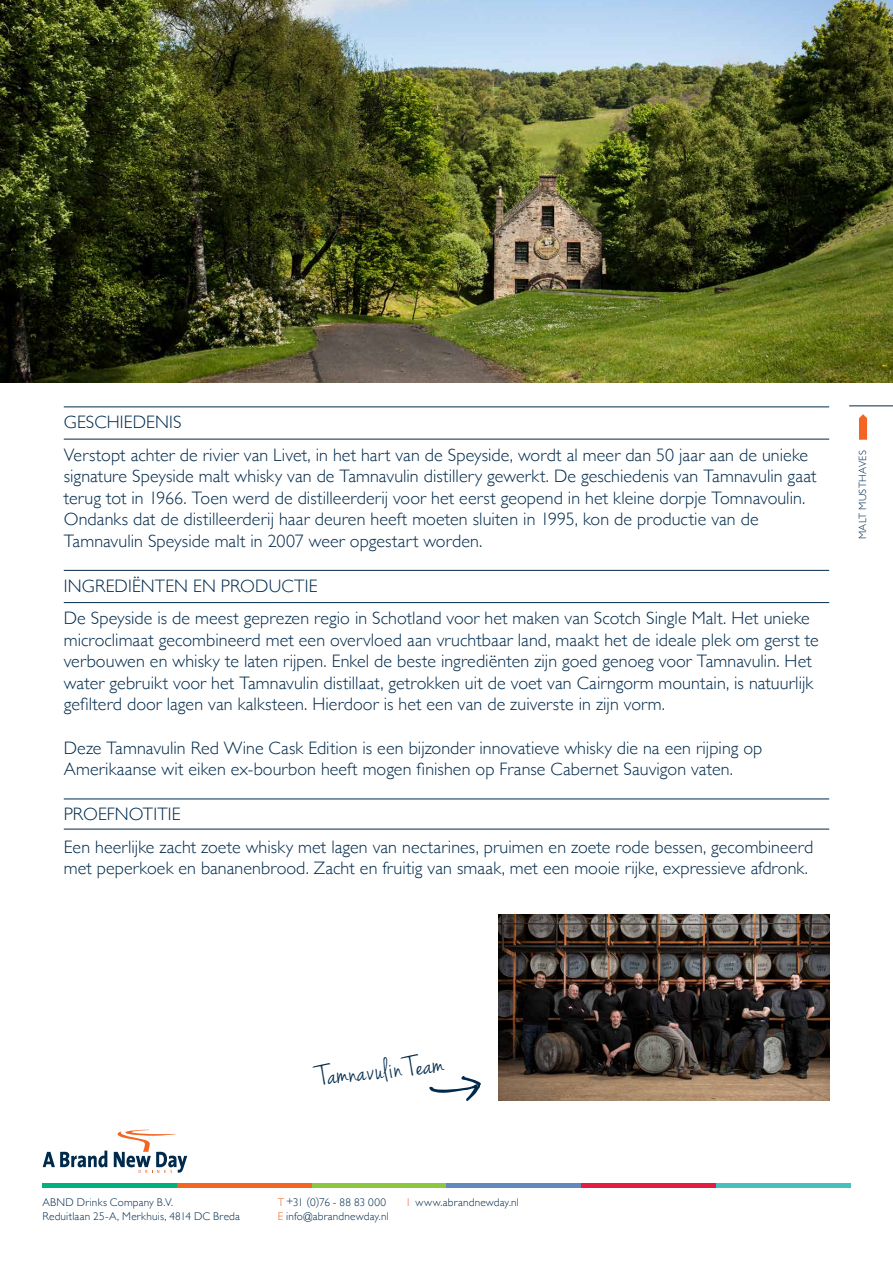
<style>
.page{position:relative;width:893px;height:1263px;background:#fff}
.page>*{position:absolute;margin:0;border:0;box-sizing:border-box;transform-origin:0 0}
.t1{font:29.85px "Jenna Sue";color:#002a4b}
.t2{font:300 18px/21.6px "Gill Sans";letter-spacing:.005em;color:#002a4b}
.t3{font:300 11.25px/13.5px "Gill Sans";letter-spacing:.015em;color:#002a4b}
.t4{font:300 10.5px "Gill Sans";letter-spacing:.03em;color:#002a4b}
.s1{color:#f26522}
</style>
<div class="page">
<div style="left:43px;top:1183px;width:134px;height:5px;background:#00b07d"></div>
<div style="left:177px;top:1183px;width:135px;height:5px;background:#f26522"></div>
<div style="left:312px;top:1183px;width:134px;height:5px;background:#8dc63f"></div>
<div style="left:446px;top:1183px;width:135px;height:5px;background:#6189be"></div>
<div style="left:581px;top:1183px;width:135px;height:5px;background:#e31d42"></div>
<div style="left:716px;top:1183px;width:134px;height:5px;background:#46c1be"></div>
<svg style="left:43px;top:1150px;width:64px;height:17px"></svg>
<svg style="left:114px;top:1130px;width:73px;height:43px"></svg>
<svg style="left:429px;top:1075px;width:52px;height:26px"></svg>
<img style="left:0;top:0;width:893px;height:383px">
<hr style="left:849px;top:406px;width:44px;height:1px;background:#002a4b">
<svg style="left:859px;top:414px;width:8px;height:26px"></svg>
<hr style="left:64px;top:407px;width:765px;height:1px;background:#002a4b">
<hr style="left:64px;top:439px;width:765px;height:1px;background:#002a4b">
<hr style="left:64px;top:570px;width:765px;height:1px;background:#002a4b">
<hr style="left:64px;top:602px;width:765px;height:1px;background:#002a4b">
<hr style="left:64px;top:799px;width:765px;height:1px;background:#002a4b">
<hr style="left:64px;top:829px;width:765px;height:1px;background:#002a4b">
<img style="left:498px;top:914px;width:331px;height:186px">
<p class="t2" style="left:64px;top:405px;width:746px;line-height:32.2px">GESCHIEDENIS<br>Verstopt achter de rivier van Livet, in het hart van de Speyside, wordt al meer dan 50 jaar aan de unieke</p>
<p class="t2" style="left:64px;top:465px;width:754px">signature Speyside malt whisky van de Tamnavulin distillery gewerkt. De geschiedenis van Tamnavulin gaat terug tot in 1966. Toen werd de distilleerderij voor het eerst geopend in het kleine dorpje Tomnavoulin.<br>Ondanks dat de distilleerderij haar deuren heeft moeten sluiten in 1995, kon de productie van de Tamnavulin Speyside malt in 2007 weer opgestart worden.</p>
<p class="t2" style="left:64px;top:569px;width:748px;line-height:32.2px">INGREDIËNTEN EN PRODUCTIE<br>De Speyside is de meest geprezen regio in Schotland voor het maken van Scotch Single Malt. Het unieke</p>
<p class="t2" style="left:64px;top:628px;width:756px">microclimaat gecombineerd met een overvloed aan vruchtbaar land, maakt het de ideale plek om gerst te verbouwen en whisky te laten rijpen. Enkel de beste ingrediënten zijn goed genoeg voor Tamnavulin. Het water gebruikt voor het Tamnavulin distillaat, getrokken uit de voet van Cairngorm mountain, is natuurlijk gefilterd door lagen van kalksteen. Hierdoor is het een van de zuiverste in zijn vorm.</p>
<p class="t2" style="left:64px;top:736px;width:700px">Deze Tamnavulin Red Wine Cask Edition is een bijzonder innovatieve whisky die na een rijping op<br>Amerikaanse wit eiken ex-bourbon heeft mogen finishen op Franse Cabernet Sauvigon vaten.</p>
<p class="t2" style="left:64px;top:797px;width:751px;line-height:32.2px">PROEFNOTITIE<br>Een heerlijke zacht zoete whisky met lagen van nectarines, pruimen en zoete rode bessen, gecombineerd</p>
<p class="t2" style="left:64px;top:857px;width:746px">met peperkoek en bananenbrood. Zacht en fruitig van smaak, met een mooie rijke, expressieve afdronk.</p>
<p class="t4" style="left:854px;top:539px;width:90px;rotate:-90deg">MALT MUSTHAVES</p>
<h1 class="t1" style="left:318px;top:1059px;width:126px;rotate:-6deg">Tamnavulin Team</h1>
<p class="t3" style="left:278px;top:1195px;width:113px"><span class="s1">T</span> +31 (0)76 - 88 83 000<br><span class="s1">E</span> info@abrandnewday.nl</p>
<p class="t3" style="left:43px;top:1195px;width:132px">ABND Drinks Company B.V.</p>
<p class="t3" style="left:407px;top:1195px;width:114px"><span class="s1">I</span> www.abrandnewday.nl</p>
<p class="t3" style="left:43px;top:1209px;width:199px">Reduitlaan 25-A, Merkhuis, 4814 DC Breda</p>
</div>
